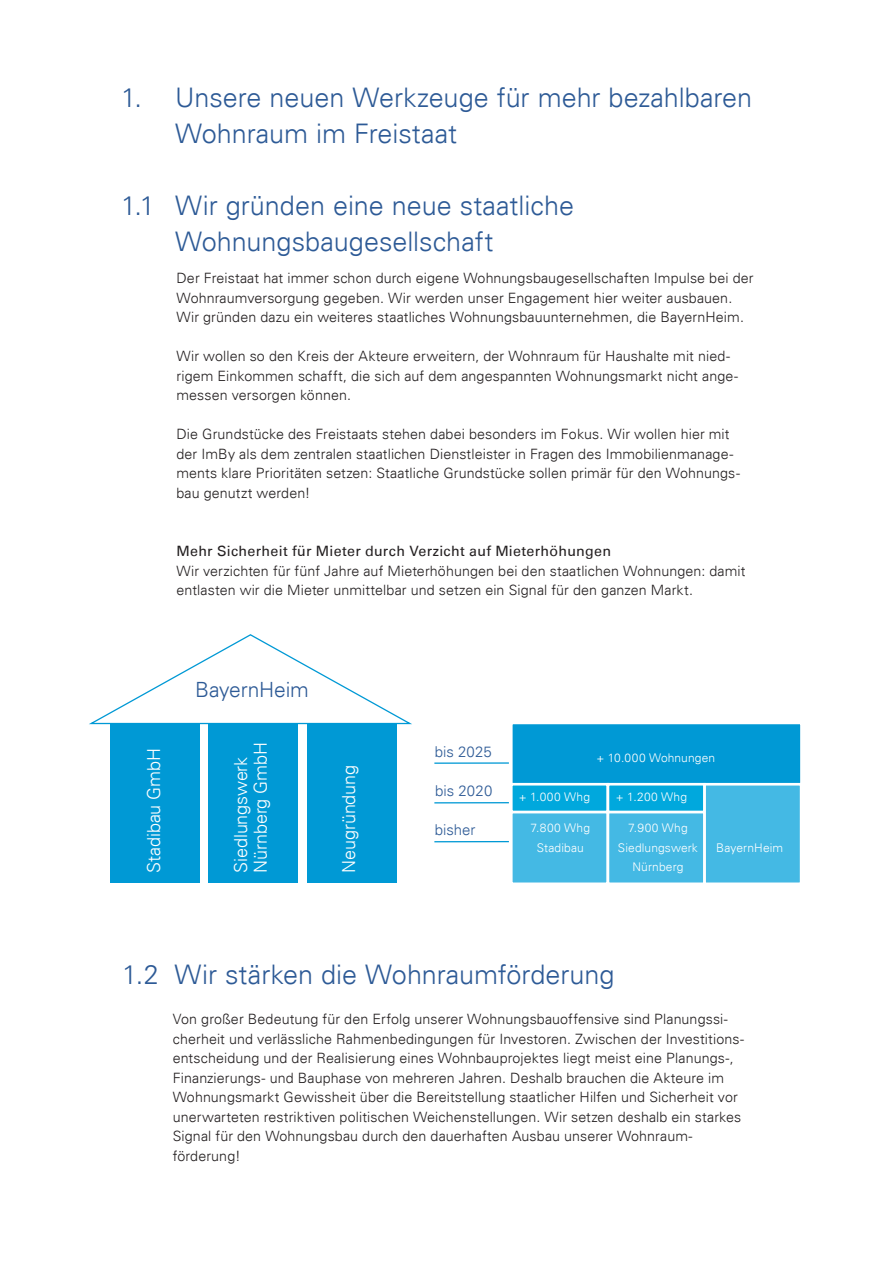
<style>
.page{position:relative;width:893px;height:1263px;background:#fff}
.page>*{position:absolute;margin:0;border:0;box-sizing:border-box;transform-origin:0 0}
._03_Kapitelüberschri{font:300 27px/36px "Univers LT";color:#2d5a96}
._03_Fließtext_light{font:300 21px "Univers LT";letter-spacing:-.01em;color:#2d5a96}
._03_Fließtext_light-2{font:300 18px "Univers LT";letter-spacing:-.005em;color:#fff}
._03_Fließtext_light-3{font:300 15px "Univers LT";color:#2d5a96}
._03_Fließtext_light-4{font:300 14.25px/19.5px "Univers LT";letter-spacing:.005em;color:#231f20}
._03_Zwischentitel_ro{font:300 14.25px/19.5px "Univers LT";letter-spacing:.005em;color:#231f20}
._03_Zwischentitel_ro-2{font:14.25px "Univers LT";letter-spacing:.02em;color:#231f20}
._03_Fließtext_light-5{font:300 12px/19.5px "Univers LT";letter-spacing:.01em;color:#fff;text-align:center}
</style>
<div class="page">
<div style="left:110px;top:723px;width:90px;height:160px;background:#0099d5"></div>
<div style="left:209px;top:723px;width:89px;height:160px;background:#0099d5"></div>
<div style="left:308px;top:723px;width:89px;height:160px;background:#0099d5"></div>
<div style="left:511px;top:812px;width:97px;height:72px;background:#44b9e4"></div>
<div style="left:510px;top:811px;width:99px;height:74px;border:3px solid #fff"></div>
<div style="left:511px;top:723px;width:290px;height:61px;background:#0099d5"></div>
<div style="left:510px;top:722px;width:293px;height:63px;border:3px solid #fff"></div>
<div style="left:608px;top:812px;width:96px;height:72px;background:#44b9e4"></div>
<div style="left:607px;top:811px;width:99px;height:74px;border:3px solid #fff"></div>
<div style="left:511px;top:784px;width:97px;height:28px;background:#00a8dd"></div>
<div style="left:510px;top:783px;width:99px;height:30px;border:3px solid #fff"></div>
<div style="left:608px;top:784px;width:96px;height:28px;background:#00a8dd"></div>
<div style="left:607px;top:783px;width:99px;height:30px;border:3px solid #fff"></div>
<div style="left:705px;top:784px;width:96px;height:100px;background:#44b9e4"></div>
<div style="left:703px;top:783px;width:99px;height:102px;border:3px solid #fff"></div>
<hr style="left:434px;top:762px;width:75px;height:2px;background:#0099d5">
<hr style="left:434px;top:802px;width:75px;height:1px;background:#0099d5">
<svg style="left:89px;top:634px;width:323px;height:91px"></svg>
<hr style="left:434px;top:841px;width:75px;height:1px;background:#0099d5">
<p class="_03_Kapitelüberschri" style="left:175px;top:80px;width:579px;text-indent:-54px">1. Unsere neuen Werkzeuge für mehr bezahlbaren<br>Wohnraum im Freistaat</p>
<p class="_03_Kapitelüberschri" style="left:175px;top:188px;width:400px;text-indent:-54px">1.1 Wir gründen eine neue staatliche<br>Wohnungsbaugesellschaft</p>
<p class="_03_Fließtext_light-4" style="left:176px;top:268px;width:579px">Der Freistaat hat immer schon durch eigene Wohnungsbaugesellschaften Impulse bei der<br>Wohnraumversorgung gegeben. Wir werden unser Engagement hier weiter ausbauen.<br>Wir gründen dazu ein weiteres staatliches Wohnungsbauunternehmen, die BayernHeim.</p>
<p class="_03_Fließtext_light-4" style="left:176px;top:346px;width:563px">Wir wollen so den Kreis der Akteure erweitern, der Wohnraum für Haushalte mit nied&shy;rigem Einkommen schafft, die sich auf dem angespannten Wohnungsmarkt nicht ange&shy;messen versorgen können.</p>
<p class="_03_Fließtext_light-4" style="left:176px;top:424px;width:565px">Die Grundstücke des Freistaats stehen dabei besonders im Fokus. Wir wollen hier mit der ImBy als dem zentralen staatlichen Dienstleister in Fragen des Immobilienmanage&shy;ments klare Prioritäten setzen: Staatliche Grundstücke sollen primär für den Wohnungs&shy;bau genutzt werden!</p>
<p class="_03_Zwischentitel_ro-2" style="left:176px;top:543px;width:436px">Mehr Sicherheit für Mieter durch Verzicht auf Mieterhöhungen</p>
<p class="_03_Zwischentitel_ro" style="left:176px;top:561px;width:571px">Wir verzichten für fünf Jahre auf Mieterhöhungen bei den staatlichen Wohnungen: damit entlasten wir die Mieter unmittelbar und setzen ein Signal für den ganzen Markt.</p>
<p class="_03_Fließtext_light" style="left:195px;top:677px;width:115px">BayernHeim</p>
<p class="_03_Fließtext_light-2" style="left:250px;top:873px;width:132px;rotate:-90deg">Nürnberg GmbH</p>
<p class="_03_Fließtext_light-2" style="left:143px;top:873px;width:127px;rotate:-90deg">Stadibau GmbH</p>
<p class="_03_Fließtext_light-2" style="left:230px;top:873px;width:118px;rotate:-90deg">Siedlungswerk</p>
<p class="_03_Fließtext_light-2" style="left:338px;top:873px;width:109px;rotate:-90deg">Neugründung</p>
<p class="_03_Fließtext_light-3" style="left:435px;top:743px;width:59px">bis 2025</p>
<p class="_03_Fließtext_light-3" style="left:435px;top:782px;width:59px">bis 2020</p>
<p class="_03_Fließtext_light-3" style="left:435px;top:821px;width:42px">bisher</p>
<p class="_03_Fließtext_light-5" style="left:530px;top:818px;width:61px">7.800 Whg<br>Stadibau</p>
<p class="_03_Fließtext_light-5" style="left:618px;top:818px;width:82px">7.900 Whg<br>Siedlungswerk</p>
<p class="_03_Fließtext_light-5" style="left:632px;top:857px;width:52px">Nürnberg</p>
<p class="_03_Fließtext_light-5" style="left:597px;top:748px;width:120px">+ 10.000 Wohnungen</p>
<p class="_03_Fließtext_light-5" style="left:519px;top:787px;width:73px">+ 1.000 Whg</p>
<p class="_03_Fließtext_light-5" style="left:616px;top:787px;width:73px">+ 1.200 Whg</p>
<p class="_03_Fließtext_light-5" style="left:716px;top:838px;width:69px">BayernHeim</p>
<p class="_03_Kapitelüberschri" style="left:122px;top:956px;width:494px">1.2 Wir stärken die Wohnraumförderung</p>
<p class="_03_Fließtext_light-4" style="left:173px;top:1009px;width:573px">Von großer Bedeutung für den Erfolg unserer Wohnungsbauoffensive sind Planungssi&shy;cherheit und verlässliche Rahmenbedingungen für Investoren. Zwischen der Investitions&shy;entscheidung und der Realisierung eines Wohnbauprojektes liegt meist eine Planungs-, Finanzierungs- und Bauphase von mehreren Jahren. Deshalb brauchen die Akteure im Wohnungsmarkt Gewissheit über die Bereitstellung staatlicher Hilfen und Sicherheit vor unerwarteten restriktiven politischen Weichenstellungen. Wir setzen deshalb ein starkes Signal für den Wohnungsbau durch den dauerhaften Ausbau unserer Wohnraum-</p>
<p class="_03_Fließtext_light-4" style="left:173px;top:1146px;width:69px">förderung!</p>
</div>
